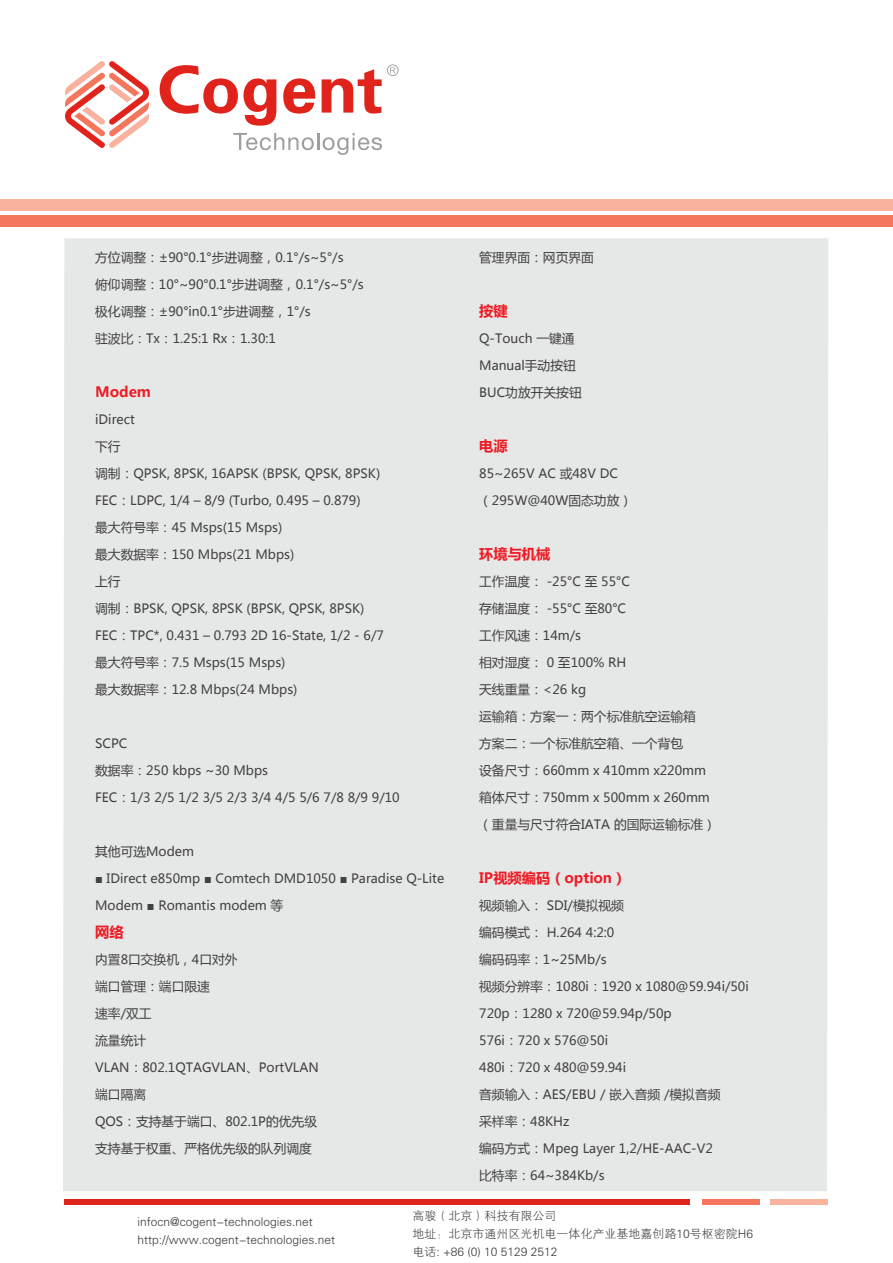
<style>
.page{position:relative;width:893px;height:1263px;background:#fff}
.page>*{position:absolute;margin:0;border:0;box-sizing:border-box;transform-origin:0 0}
.t1{font:700 14.25px "Microsoft Ya Hei";color:#ed1c24}
.t2{font:12.75px/27px "Microsoft Ya Hei";color:#414142}
.t3{font:12px/18px "FZXH1 JW GB1 0";color:#3e3a39}
</style>
<div class="page">
<div style="left:64px;top:1199px;width:626px;height:5px;background:#e0231b"></div>
<div style="left:770px;top:1199px;width:58px;height:5px;background:#f9b29e"></div>
<div style="left:702px;top:1199px;width:57px;height:5px;background:#f4765c"></div>
<div style="left:0;top:215px;width:893px;height:12px;background:#f4765c"></div>
<div style="left:0;top:199px;width:893px;height:11px;background:#f9b29e"></div>
<svg style="left:283px;top:78px;width:32px;height:36px"></svg>
<svg style="left:160px;top:65px;width:116px;height:61px"></svg>
<svg style="left:233px;top:133px;width:149px;height:22px"></svg>
<svg style="left:65px;top:61px;width:84px;height:87px"></svg>
<svg style="left:322px;top:64px;width:77px;height:50px"></svg>
<div style="left:63px;top:238px;width:765px;height:953px;background:#e6e7e7"></div>
<p class="t2" style="left:95px;top:243px;width:270px">方位调整：±90°0.1°步进调整，0.1°/s~5°/s<br>俯仰调整：10°~90°0.1°步进调整，0.1°/s~5°/s极化调整：±90°in0.1°步进调整，1°/s<br>驻波比：Tx：1.25:1 Rx：1.30:1</p>
<p class="t1" style="left:95px;top:381px;width:57px">Modem</p>
<p class="t2" style="left:95px;top:405px;width:290px">iDirect<br>下行<br>调制：QPSK, 8PSK, 16APSK (BPSK, QPSK, 8PSK)<br>FEC：LDPC, 1/4 – 8/9 (Turbo, 0.495 – 0.879)<br>最大符号率：45 Msps(15 Msps)<br>最大数据率：150 Mbps(21 Mbps)<br>上行<br>调制：BPSK, QPSK, 8PSK (BPSK, QPSK, 8PSK)<br>FEC：TPC*, 0.431 – 0.793 2D 16-State, 1/2 - 6/7最大符号率：7.5 Msps(15 Msps)<br>最大数据率：12.8 Mbps(24 Mbps)</p>
<p class="t2" style="left:95px;top:729px;width:306px">SCPC<br>数据率：250 kbps ~30 Mbps<br>FEC：1/3 2/5 1/2 3/5 2/3 3/4 4/5 5/6 7/8 8/9 9/10</p>
<p class="t2" style="left:95px;top:837px;width:100px">其他可选Modem</p>
<p class="t2" style="left:95px;top:864px;width:351px">■ IDirect e850mp ■ Comtech DMD1050 ■ Paradise Q-Lite<br>Modem ■ Romantis modem 等</p>
<p class="t1" style="left:95px;top:921px;width:30px">网络</p>
<p class="t2" style="left:95px;top:945px;width:225px">内置8口交换机，4口对外<br>端口管理：端口限速<br>速率/双工<br>流量统计<br>VLAN：802.1QTAGVLAN、PortVLAN端口隔离<br>QOS：支持基于端口、802.1P的优先级支持基于权重、严格优先级的队列调度</p>
<p class="t2" style="left:479px;top:243px;width:116px">管理界面：网页界面</p>
<p class="t1" style="left:479px;top:300px;width:30px">按键</p>
<p class="t2" style="left:479px;top:324px;width:104px">Q-Touch 一键通<br>Manual手动按钮<br>BUC功放开关按钮</p>
<p class="t1" style="left:479px;top:435px;width:30px">电源</p>
<p class="t2" style="left:479px;top:459px;width:154px">85~265V AC 或48V DC（295W@40W固态功放）</p>
<p class="t1" style="left:479px;top:543px;width:73px">环境与机械</p>
<p class="t2" style="left:479px;top:567px;width:238px">工作温度： -25°C 至 55°C<br>存储温度： -55°C 至80°C<br>工作风速：14m/s<br>相对湿度： 0 至100% RH<br>天线重量：&lt;26 kg<br>运输箱：方案一：两个标准航空运输箱<br>方案二：一个标准航空箱、一个背包<br>设备尺寸：660mm x 410mm x220mm箱体尺寸：750mm x 500mm x 260mm（重量与尺寸符合IATA 的国际运输标准）</p>
<p class="t1" style="left:479px;top:867px;width:149px">IP视频编码（option）</p>
<p class="t2" style="left:479px;top:891px;width:271px">视频输入： SDI/模拟视频<br>编码模式： H.264 4:2:0<br>编码码率：1~25Mb/s<br>视频分辨率：1080i：1920 x 1080@59.94i/50i<br>720p：1280 x 720@59.94p/50p<br>576i：720 x 576@50i<br>480i：720 x 480@59.94i<br>音频输入：AES/EBU / 嵌入音频 /模拟音频<br>采样率：48KHz<br>编码方式：Mpeg Layer 1,2/HE-AAC-V2<br>比特率：64~384Kb/s</p>
<p class="t3" style="left:138px;top:1213px;width:199px">infocn@cogent-technologies.net http://www.cogent-technologies.net</p>
<p class="t3" style="left:412px;top:1207px;width:342px">高骏（北京）科技有限公司<br>地址：北京市通州区光机电一体化产业基地嘉创路10号枢密院H6电话: +86 (0) 10 5129 2512</p>
</div>
